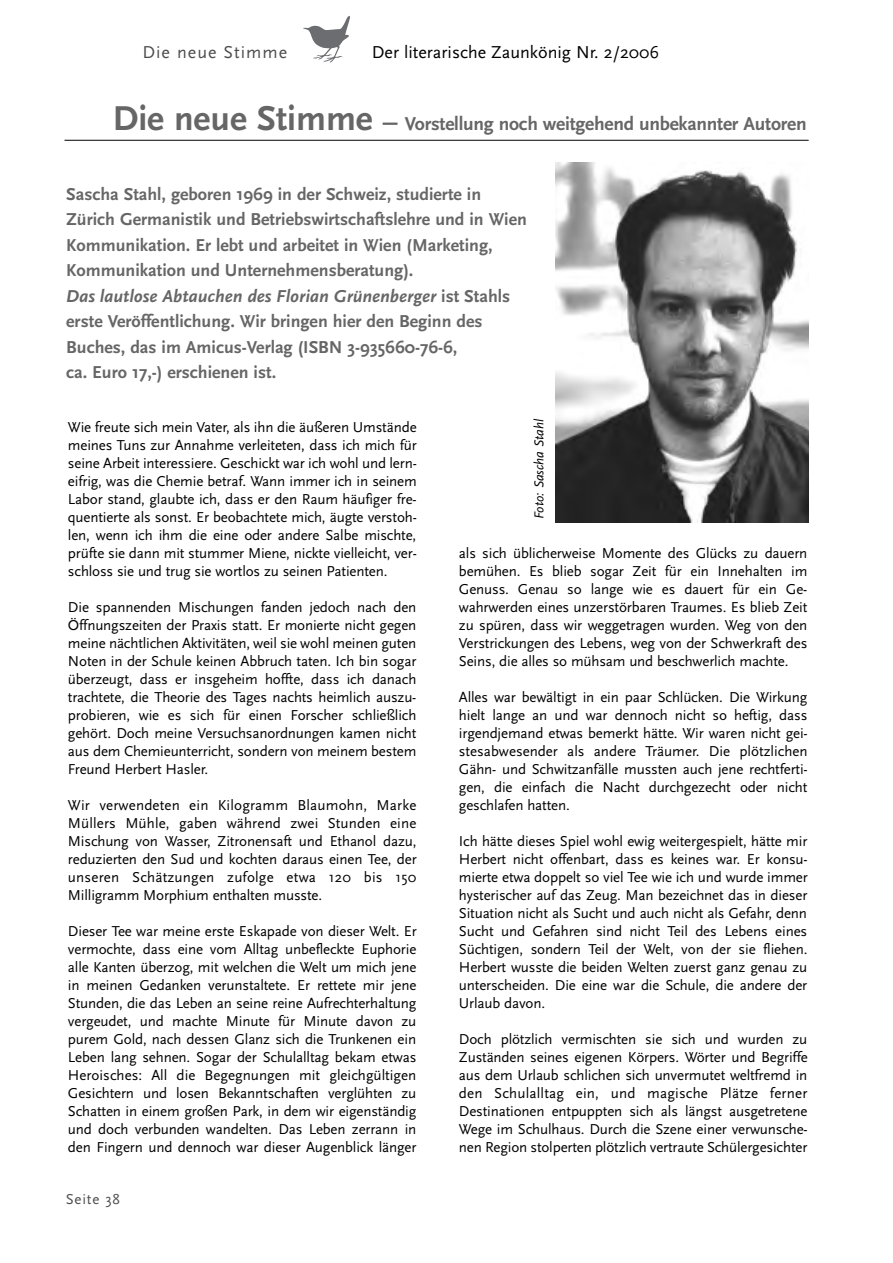
<style>
.page{position:relative;width:893px;height:1263px;background:#fff}
.page>*{position:absolute;margin:0;border:0;box-sizing:border-box;transform-origin:0 0}
.t1{font:700 19.5px "Scala Sans";letter-spacing:-.01em;color:#666}
.t2{font:700 18px/25.5px "Scala Sans";color:#666}
.t3{font:18px "Scala Sans";color:#000}
.t4{font:18px "Scala Sans";letter-spacing:.055em;color:#4d4d4d}
.t5{font:15px/18px "Scala Sans";letter-spacing:-.01em;color:#000;text-align:justify}
.t6{font:15px "Scala Sans";letter-spacing:.055em;color:#4d4d4d}
.t7{font:italic 13.5px "Scala Sans";color:#000}
.s1{font-size:36px}
.s2{font-size:27px}
.s3{font-style:italic}
</style>
<div class="page">
<svg style="left:303px;top:16px;width:47px;height:47px"></svg>
<img style="left:555px;top:163px;width:254px;height:359px">
<hr style="left:65px;top:140px;width:744px;height:1px;background:#000">
<p class="t4" style="left:142px;top:41px;width:146px">Die neue Stimme</p>
<p class="t3" style="left:372px;top:41px;width:289px">Der literarische Zaunkönig Nr. 2/2006</p>
<h1 class="t1" style="left:113px;top:112px;width:695px"><span class="s1">Die neue Stimme</span> <span class="s2">–</span> Vorstellung noch weitgehend unbekannter Autoren</h1>
<p class="t2" style="left:66px;top:181px;width:462px">Sascha Stahl, geboren 1969 in der Schweiz, studierte in Zürich Germanistik und Betriebswirtschaftslehre und in Wien Kommunikation. Er lebt und arbeitet in Wien (Marketing, Kommunikation und Unternehmensberatung).<br><span class="s3">Das lautlose Abtauchen des Florian Grünenberger</span> ist Stahls erste Veröffentlichung. Wir bringen hier den Beginn des Buches, das im Amicus-Verlag (ISBN 3-935660-76-6,<br>ca. Euro 17,-) erschienen ist.</p>
<p class="t5" style="left:68px;top:418px;width:350px">Wie freute sich mein Vater, als ihn die äußeren Umstände meines Tuns zur Annahme verleiteten, dass ich mich für seine Arbeit interessiere. Geschickt war ich wohl und lern&shy;eifrig, was die Chemie betraf. Wann immer ich in seinem Labor stand, glaubte ich, dass er den Raum häufiger fre&shy;quentierte als sonst. Er beobachtete mich, äugte verstoh&shy;len, wenn ich ihm die eine oder andere Salbe mischte, prüfte sie dann mit stummer Miene, nickte vielleicht, ver&shy;schloss sie und trug sie wortlos zu seinen Patienten.</p>
<p class="t5" style="left:68px;top:598px;width:350px">Die spannenden Mischungen fanden jedoch nach den Öffnungszeiten der Praxis statt. Er monierte nicht gegen meine nächtlichen Aktivitäten, weil sie wohl meinen guten Noten in der Schule keinen Abbruch taten. Ich bin sogar überzeugt, dass er insgeheim hoffte, dass ich danach trachtete, die Theorie des Tages nachts heimlich auszu&shy;probieren, wie es sich für einen Forscher schließlich gehört. Doch meine Versuchsanordnungen kamen nicht aus dem Chemieunterricht, sondern von meinem bestem Freund Herbert Hasler.</p>
<p class="t5" style="left:68px;top:796px;width:350px">Wir verwendeten ein Kilogramm Blaumohn, Marke Müllers Mühle, gaben während zwei Stunden eine Mischung von Wasser, Zitronensaft und Ethanol dazu, reduzierten den Sud und kochten daraus einen Tee, der unseren Schätzungen zufolge etwa 120 bis 150<br>Milligramm Morphium enthalten musste.</p>
<p class="t5" style="left:68px;top:922px;width:350px">Dieser Tee war meine erste Eskapade von dieser Welt. Er vermochte, dass eine vom Alltag unbefleckte Euphorie alle Kanten überzog, mit welchen die Welt um mich jene in meinen Gedanken verunstaltete. Er rettete mir jene Stunden, die das Leben an seine reine Aufrechterhaltung vergeudet, und machte Minute für Minute davon zu purem Gold, nach dessen Glanz sich die Trunkenen ein Leben lang sehnen. Sogar der Schulalltag bekam etwas Heroisches: All die Begegnungen mit gleichgültigen Gesichtern und losen Bekanntschaften verglühten zu Schatten in einem großen Park, in dem wir eigenständig und doch verbunden wandelten. Das Leben zerrann in den Fingern und dennoch war dieser Augenblick länger</p>
<p class="t6" style="left:66px;top:1190px;width:56px">Seite 38</p>
<p class="t7" style="left:531px;top:519px;width:102px;rotate:-90deg">Foto: Sascha Stahl</p>
<p class="t5" style="left:459px;top:544px;width:350px">als sich üblicherweise Momente des Glücks zu dauern bemühen. Es blieb sogar Zeit für ein Innehalten im Genuss. Genau so lange wie es dauert für ein Ge&shy;wahrwerden eines unzerstörbaren Traumes. Es blieb Zeit zu spüren, dass wir weggetragen wurden. Weg von den Verstrickungen des Lebens, weg von der Schwerkraft des Seins, die alles so mühsam und beschwerlich machte.</p>
<p class="t5" style="left:459px;top:688px;width:350px">Alles war bewältigt in ein paar Schlücken. Die Wirkung hielt lange an und war dennoch nicht so heftig, dass irgendjemand etwas bemerkt hätte. Wir waren nicht gei&shy;stesabwesender als andere Träumer. Die plötzlichen Gähn- und Schwitzanfälle mussten auch jene rechtferti&shy;gen, die einfach die Nacht durchgezecht oder nicht geschlafen hatten.</p>
<p class="t5" style="left:459px;top:832px;width:350px">Ich hätte dieses Spiel wohl ewig weitergespielt, hätte mir Herbert nicht offenbart, dass es keines war. Er konsu&shy;mierte etwa doppelt so viel Tee wie ich und wurde immer hysterischer auf das Zeug. Man bezeichnet das in dieser Situation nicht als Sucht und auch nicht als Gefahr, denn Sucht und Gefahren sind nicht Teil des Lebens eines Süchtigen, sondern Teil der Welt, von der sie fliehen.<br>Herbert wusste die beiden Welten zuerst ganz genau zu unterscheiden. Die eine war die Schule, die andere der Urlaub davon.</p>
<p class="t5" style="left:459px;top:1030px;width:350px">Doch plötzlich vermischten sie sich und wurden zu Zuständen seines eigenen Körpers. Wörter und Begriffe aus dem Urlaub schlichen sich unvermutet weltfremd in den Schulalltag ein, und magische Plätze ferner Destinationen entpuppten sich als längst ausgetretene Wege im Schulhaus. Durch die Szene einer verwunsche&shy;nen Region stolperten plötzlich vertraute Schülergesichter</p>
</div>
